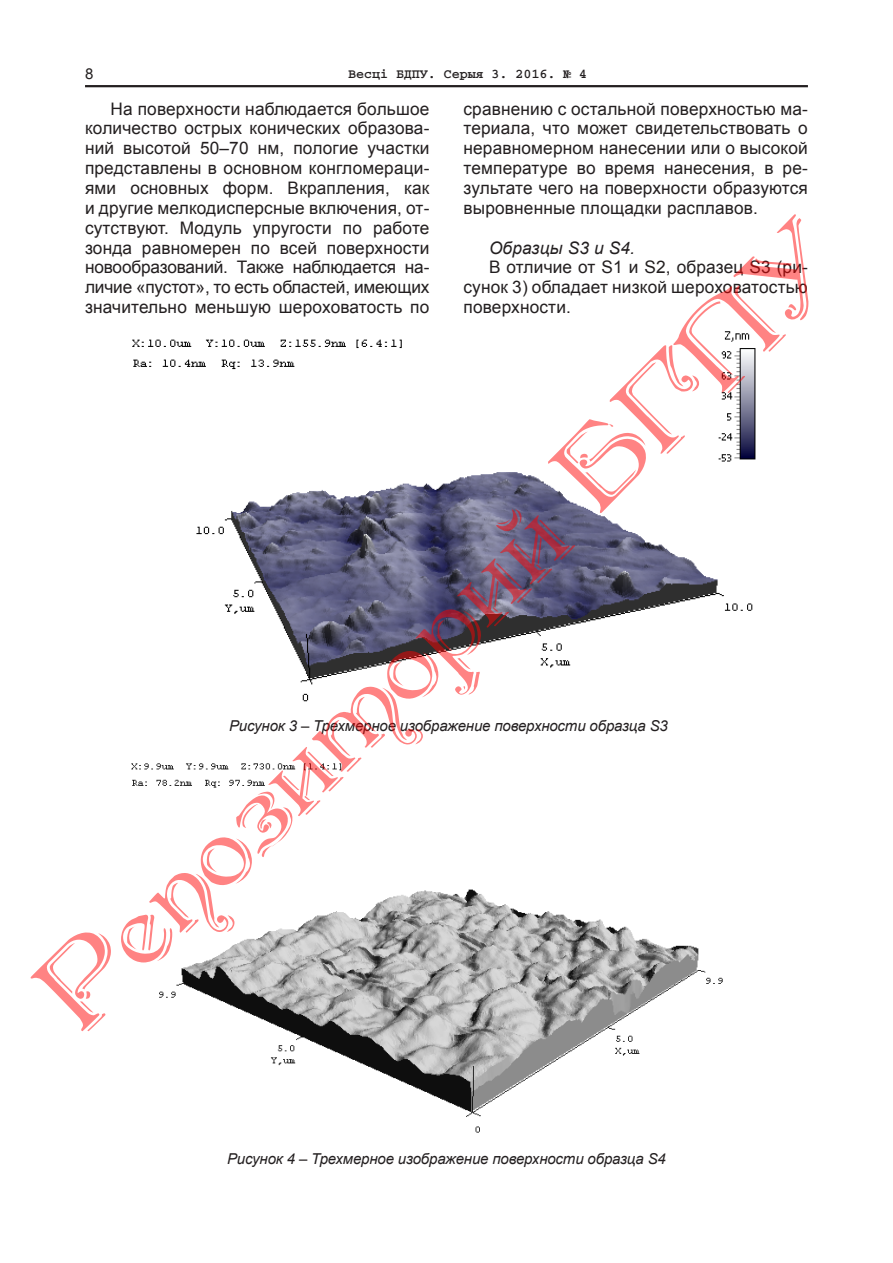
<style>
.page{position:relative;width:893px;height:1263px;background:#fff}
.page>*{position:absolute;margin:0;border:0;box-sizing:border-box;transform-origin:0 0}
.t1{font:108px "Antikvar Shadow";color:rgb(255 0 0/.49)}
.t2{font:17.25px/19.8px "Arial";letter-spacing:.01em;color:#231f20;text-align:justify}
.t3{font:italic 17.25px "Arial";letter-spacing:.01em;color:#231f20}
._9_Рисунок_подпись{font:italic 15px "Arial";letter-spacing:-.01em;color:#231f20}
.t4{font:15px "Arial";color:#231f20}
.t5{font:700 13.5px "Courier C";letter-spacing:-.01em;color:#231f20}
</style>
<div class="page">
<hr style="left:85px;top:85px;width:723px;height:2px;background:#231f20">
<img style="left:132px;top:331px;width:624px;height:371px">
<img style="left:131px;top:763px;width:592px;height:370px">
<p class="t4" style="left:85px;top:64px;width:10px">8</p>
<p class="t5" style="left:348px;top:68px;width:241px">Весці БДПУ. Серыя 3. 2016. № 4</p>
<p class="t2" style="left:85px;top:99px;width:346px;text-indent:26px">На поверхности наблюдается большое количество острых конических образова&shy;ний высотой 50–70 нм, пологие участки представлены в основном конгломераци&shy;ями основных форм. Вкрапления, как и другие мелкодисперсные включения, от&shy;сутствуют. Модуль упругости по работе зонда равномерен по всей поверхности новообразований. Также наблюдается на&shy;личие «пустот», то есть областей, имеющих значительно меньшую шероховатость по</p>
<p class="t2" style="left:463px;top:99px;width:346px">сравнению с остальной поверхностью ма&shy;териала, что может свидетельствовать о неравномерном нанесении или о высокой температуре во время нанесения, в ре&shy;зультате чего на поверхности образуются выровненные площадки расплавов.</p>
<h1 class="t1" style="left:14px;top:965px;width:1085px;rotate:-45deg">Репозиторий БГПУ</h1>
<p class="t3" style="left:489px;top:236px;width:148px">Образцы S3 и S4.</p>
<p class="t2" style="left:463px;top:258px;width:346px;text-indent:26px">В отличие от S1 и S2, образец S3 (ри&shy;сунок 3) обладает низкой шероховатостью поверхности.</p>
<p class="_9_Рисунок_подпись" style="left:229px;top:716px;width:440px">Рисунок 3 – Трехмерное изображение поверхности образца S3</p>
<p class="_9_Рисунок_подпись" style="left:227px;top:1148px;width:440px">Рисунок 4 – Трехмерное изображение поверхности образца S4</p>
</div>
